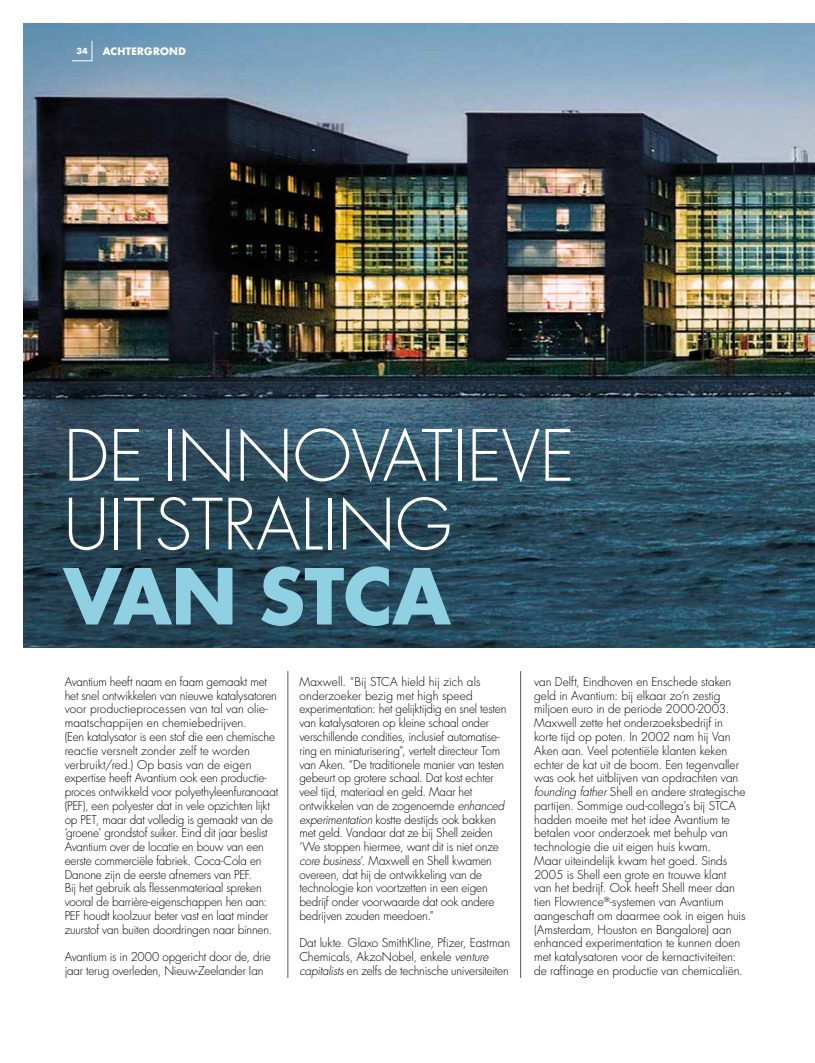
<style>
.page{position:relative;width:815px;height:1063px;background:#fff}
.page>*{position:absolute;margin:0;border:0;box-sizing:border-box;transform-origin:0 0}
.t1{font:700 75px "Futura Std";letter-spacing:-.01em;color:#8fd1e3}
.t2{font:300 68.75px/68.8px "Futura Std";color:#fff}
.t3{font:300 11.88px/13.8px "Futura Std";letter-spacing:-.01em;color:#000}
.t4{font:700 10px "Futura Std";letter-spacing:.03em;color:#fff}
.t5{font:700 8.12px "Futura Std";color:#fff}
.s1{font-style:italic}
</style>
<div class="page">
<img style="left:24px;top:24px;width:791px;height:623px">
<hr style="left:520px;top:671px;width:1px;height:307px;background:#575756">
<hr style="left:288px;top:671px;width:1px;height:307px;background:#575756">
<svg style="left:71px;top:40px;width:22px;height:21px"></svg>
<p class="t5" style="left:76px;top:46px;width:13px">34</p>
<p class="t4" style="left:103px;top:45px;width:85px">ACHTERGROND</p>
<h2 class="t2" style="left:64px;top:423px;width:513px">DE INNOVATIEVE<br>UITSTRALING</h2>
<h1 class="t1" style="left:64px;top:546px;width:389px">VAN STCA</h1>
<p class="t3" style="left:65px;top:675px;width:215px">Avantium heeft naam en faam gemaakt met het snel ontwikkelen van nieuwe katalysatoren voor productieprocessen van tal van olie&shy;maatschappijen en chemiebedrijven.<br>(Een katalysator is een stof die een chemische reactie versnelt zonder zelf te worden verbruikt/red.) Op basis van de eigen expertise heeft Avantium ook een productie&shy;proces ontwikkeld voor polyethyleenfuranoaat (PEF), een polyester dat in vele opzichten lijkt op PET, maar dat volledig is gemaakt van de ‘groene’ grondstof suiker. Eind dit jaar beslist Avantium over de locatie en bouw van een eerste commerciële fabriek. Coca-Cola en Danone zijn de eerste afnemers van PEF.<br>Bij het gebruik als flessenmateriaal spreken vooral de barrière-eigenschappen hen aan:<br>PEF houdt koolzuur beter vast en laat minder zuurstof van buiten doordringen naar binnen.</p>
<p class="t3" style="left:65px;top:950px;width:208px">Avantium is in 2000 opgericht door de, drie jaar terug overleden, Nieuw-Zeelander Ian</p>
<p class="t3" style="left:299px;top:675px;width:209px">Maxwell. “Bij STCA hield hij zich als onderzoeker bezig met high speed experimentation: het gelijktijdig en snel testen van katalysatoren op kleine schaal onder verschillende condities, inclusief automatise&shy;ring en miniaturisering”, vertelt directeur Tom van Aken. “De traditionele manier van testen gebeurt op grotere schaal. Dat kost echter veel tijd, materiaal en geld. Maar het ontwikkelen van de zogenoemde <span class="s1">enhanced experimentation</span> kostte destijds ook bakken met geld. Vandaar dat ze bij Shell zeiden ‘We stoppen hiermee, want dit is niet onze <span class="s1">core business</span>’. Maxwell en Shell kwamen overeen, dat hij de ontwikkeling van de technologie kon voortzetten in een eigen bedrijf onder voorwaarde dat ook andere bedrijven zouden meedoen.”</p>
<p class="t3" style="left:299px;top:936px;width:212px">Dat lukte. Glaxo SmithKline, Pfizer, Eastman<br>Chemicals, AkzoNobel, enkele <span class="s1">venture capitalists</span> en zelfs de technische universiteiten</p>
<p class="t3" style="left:534px;top:675px;width:213px">van Delft, Eindhoven en Enschede staken geld in Avantium: bij elkaar zo’n zestig miljoen euro in de periode 2000-2003.<br>Maxwell zette het onderzoeksbedrijf in korte tijd op poten. In 2002 nam hij Van Aken aan. Veel potentiële klanten keken echter de kat uit de boom. Een tegenvaller was ook het uitblijven van opdrachten van <span class="s1">founding father</span> Shell en andere strategische partijen. Sommige oud-collega’s bij STCA hadden moeite met het idee Avantium te betalen voor onderzoek met behulp van technologie die uit eigen huis kwam.<br>Maar uiteindelijk kwam het goed. Sinds 2005 is Shell een grote en trouwe klant van het bedrijf. Ook heeft Shell meer dan tien Flowrence<sup>®</sup>-systemen van Avantium aangeschaft om daarmee ook in eigen huis (Amsterdam, Houston en Bangalore) aan enhanced experimentation te kunnen doen met katalysatoren voor de kernactiviteiten: de raffinage en productie van chemicaliën.</p>
</div>
